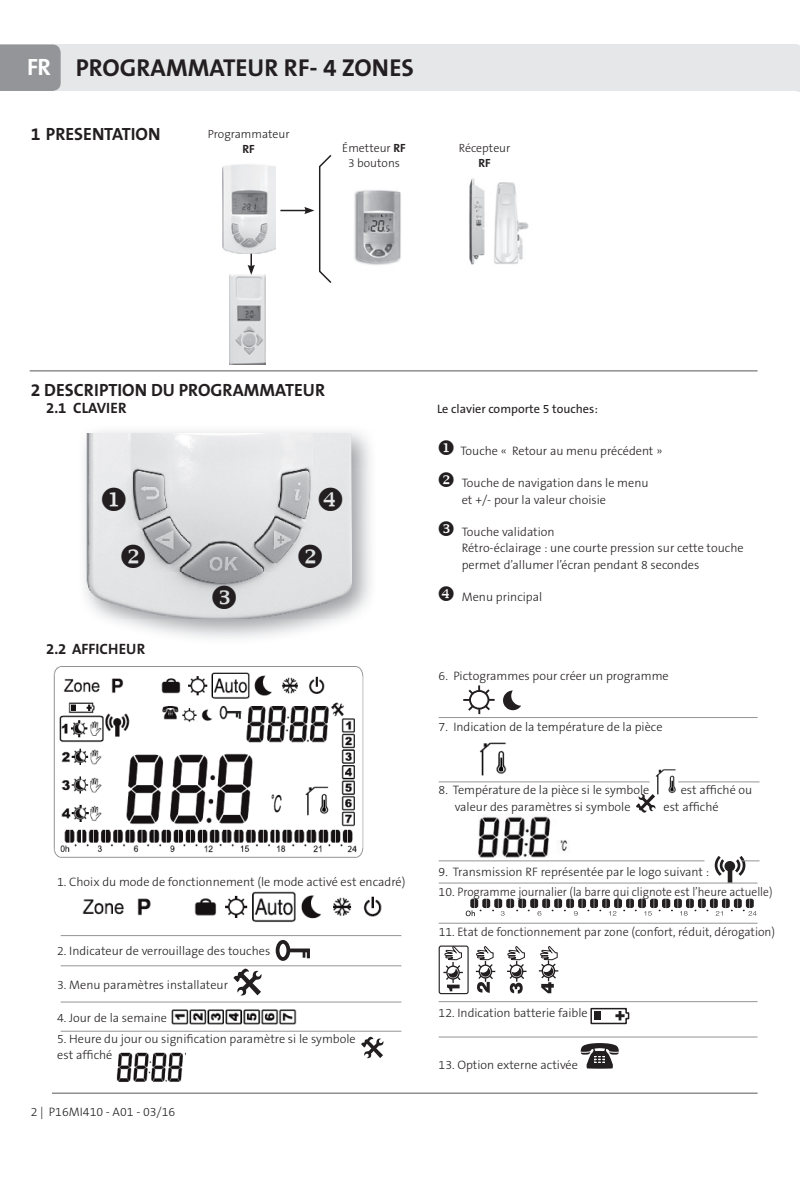
<style>
.page{position:relative;width:800px;height:1190px;background:#fff}
.page>*{position:absolute;margin:0;border:0;box-sizing:border-box;transform-origin:0 0}
.t1{font:700 24.5px "The Sans B7";color:#231f20}
.t2{font:700 23.8px "The Sans B7";color:#fff}
.t3{font:700 17.85px "The Sans B7";color:#231f20}
.t4{font:700 15.05px "The Sans B7";color:#231f20}
.t5{font:700 14px "Helvetica Rounded";color:#231f20}
.t6{font:700 14px "Helvetica Neue LT Std";color:#231f20}
.t7{font:300 12.25px/16.4px "The Sans B3";color:#231f20}
.t8{font:12.25px "The Sans B5 Plain";color:#231f20}
.t9{font:300 11.9px/15px "The Sans B3";color:#231f20;text-align:center}
.t10{font:700 11.9px "The Sans B7";color:#231f20}
.t11{font:300 5.25px "Helvetica Neue LT Std";color:#231f20}
.s1{font-family:"The Sans B7";font-weight:700}
</style>
<div class="page">
<hr style="left:797px;top:45px;width:2px;height:46px;background:#e6e7e9">
<div style="left:0;top:44px;width:797px;height:47px;background:#e6e7e9"></div>
<div style="left:0;top:44px;width:61px;height:47px;background:#939598"></div>
<img style="left:53px;top:666px;width:311px;height:192px">
<img style="left:222px;top:164px;width:53px;height:90px">
<svg style="left:280px;top:155px;width:52px;height:128px"></svg>
<img style="left:230px;top:275px;width:35px;height:89px">
<img style="left:354px;top:190px;width:47px;height:75px">
<img style="left:494px;top:182px;width:35px;height:82px">
<img style="left:469px;top:178px;width:6px;height:87px">
<img style="left:472px;top:182px;width:13px;height:83px">
<svg style="left:247px;top:254px;width:8px;height:21px"></svg>
<img style="left:86px;top:433px;width:266px;height:186px">
<img style="left:82px;top:891px;width:300px;height:31px">
<svg style="left:276px;top:940px;width:34px;height:20px"></svg>
<svg style="left:233px;top:968px;width:29px;height:27px"></svg>
<img style="left:171px;top:1009px;width:126px;height:16px">
<svg style="left:361px;top:1036px;width:23px;height:22px"></svg>
<img style="left:116px;top:1052px;width:67px;height:30px">
<svg style="left:503px;top:690px;width:18px;height:20px"></svg>
<hr style="left:478px;top:685px;width:2px;height:29px;background:#231f20">
<hr style="left:463px;top:699px;width:31px;height:2px;background:#231f20">
<svg style="left:466px;top:687px;width:26px;height:25px"></svg>
<div style="left:470px;top:691px;width:18px;height:17px;background:#fff;border-radius:50%"></div>
<div style="left:469px;top:690px;width:20px;height:19px;border:2px solid #231f20;border-radius:50%"></div>
<img style="left:470px;top:742px;width:46px;height:41px">
<img style="left:655px;top:769px;width:21px;height:26px">
<svg style="left:636px;top:794px;width:19px;height:19px"></svg>
<img style="left:478px;top:816px;width:90px;height:41px">
<svg style="left:465px;top:898px;width:291px;height:18px"></svg>
<hr style="left:443px;top:971px;width:20px;height:2px;background:#231f20">
<svg style="left:444px;top:945px;width:114px;height:48px"></svg>
<div style="left:438px;top:945px;width:30px;height:49px;border:1px solid #231f20;border-radius:2px"></div>
<svg style="left:590px;top:1007px;width:40px;height:17px"></svg>
<svg style="left:580px;top:1043px;width:38px;height:25px"></svg>
<hr style="left:61px;top:934px;width:340px;height:2px;background:#939598">
<hr style="left:61px;top:965px;width:340px;height:1px;background:#939598">
<hr style="left:61px;top:1001px;width:340px;height:1px;background:#939598">
<hr style="left:61px;top:1030px;width:340px;height:1px;background:#939598">
<hr style="left:438px;top:717px;width:319px;height:1px;background:#939598">
<hr style="left:30px;top:370px;width:727px;height:1px;background:#57585a">
<hr style="left:52px;top:1092px;width:705px;height:1px;background:#57585a">
<hr style="left:438px;top:781px;width:211px;height:1px;background:#939598">
<hr style="left:678px;top:781px;width:81px;height:1px;background:#939598">
<hr style="left:438px;top:860px;width:266px;height:1px;background:#939598">
<svg style="left:714px;top:856px;width:45px;height:26px"></svg>
<hr style="left:438px;top:882px;width:319px;height:1px;background:#939598">
<hr style="left:438px;top:922px;width:319px;height:1px;background:#939598">
<hr style="left:438px;top:1000px;width:319px;height:2px;background:#939598">
<hr style="left:438px;top:1036px;width:319px;height:1px;background:#939598">
<svg style="left:319px;top:486px;width:23px;height:24px"></svg>
<svg style="left:212px;top:585px;width:24px;height:24px"></svg>
<svg style="left:102px;top:486px;width:43px;height:82px;background:#dbdcde"></svg>
<svg style="left:298px;top:544px;width:24px;height:24px"></svg>
<h2 class="t2" style="left:27px;top:55px;width:25px">FR</h2>
<h1 class="t1" style="left:76px;top:55px;width:339px">PROGRAMMATEUR RF- 4 ZONES</h1>
<h3 class="t3" style="left:31px;top:124px;width:131px">1 PRESENTATION</h3>
<p class="t9" style="left:208px;top:127px;width:83px">Programmateur</p>
<p class="t10" style="left:242px;top:142px;width:14px">RF</p>
<p class="t9" style="left:342px;top:141px;width:65px">Émetteur <span class="s1">RF<br></span>3 boutons</p>
<p class="t9" style="left:459px;top:141px;width:53px">Récepteur</p>
<p class="t10" style="left:478px;top:156px;width:14px">RF</p>
<h3 class="t3" style="left:31px;top:380px;width:296px">2 DESCRIPTION DU PROGRAMMATEUR</h3>
<p class="t4" style="left:46px;top:400px;width:82px">2.1 CLAVIER</p>
<p class="t8" style="left:437px;top:402px;width:162px">Le clavier comporte 5 touches:</p>
<p class="t7" style="left:437px;top:443px;width:227px">◆ Touche « Retour au menu précédent »</p>
<p class="t7" style="left:462px;top:475px;width:188px;text-indent:-25px">❖ Touche de navigation dans le menu et +/- pour la valeur choisie</p>
<p class="t7" style="left:462px;top:524px;width:283px">Touche validation<br>Rétro-éclairage : une courte pression sur cette touche permet d’allumer l’écran pendant 8 secondes</p>
<p class="t7" style="left:462px;top:589px;width:82px">Menu principal</p>
<p class="t4" style="left:46px;top:641px;width:100px">2.2 AFFICHEUR</p>
<p class="t11" style="left:662px;top:675px;width:7px;rotate:-90deg">12</p>
<p class="t7" style="left:438px;top:668px;width:232px">6. Pictogrammes pour créer un programme</p>
<p class="t7" style="left:438px;top:719px;width:225px">7. Indication de la température de la pièce</p>
<p class="t5" style="left:634px;top:674px;width:6px;rotate:-90deg">.</p>
<p class="t6" style="left:553px;top:735px;width:11px;rotate:-90deg">P</p>
<p class="t7" style="left:57px;top:874px;width:349px">1. Choix du mode de fonctionnement (le mode activé est encadré)</p>
<p class="t7" style="left:57px;top:943px;width:214px">2. Indicateur de verrouillage des touches</p>
<p class="t7" style="left:57px;top:977px;width:172px">3. Menu paramètres installateur</p>
<p class="t7" style="left:57px;top:1010px;width:111px">4. Jour de la semaine</p>
<p class="t7" style="left:57px;top:1031px;width:300px">5. Heure du jour ou signification paramètre si le symbole est affiché</p>
<p class="t7" style="left:31px;top:1104px;width:146px">2 | P16MI410 - A01 - 03/16</p>
<p class="t7" style="left:438px;top:782px;width:212px">8. Température de la pièce si le symbole</p>
<p class="t7" style="left:680px;top:782px;width:73px">est affiché ou</p>
<p class="t7" style="left:454px;top:799px;width:177px">valeur des paramètres si symbole</p>
<p class="t7" style="left:663px;top:799px;width:57px">est affiché</p>
<p class="t7" style="left:438px;top:864px;width:272px">9. Transmission RF représentée par le logo suivant :</p>
<p class="t7" style="left:438px;top:884px;width:335px">10. Programme journalier (la barre qui clignote est l’heure actuelle)</p>
<p class="t7" style="left:438px;top:924px;width:338px">11. Etat de fonctionnement par zone (confort, réduit, dérogation)</p>
<p class="t7" style="left:438px;top:1005px;width:151px">12. Indication batterie faible</p>
<p class="t7" style="left:438px;top:1056px;width:141px">13. Option externe activée</p>
</div>
